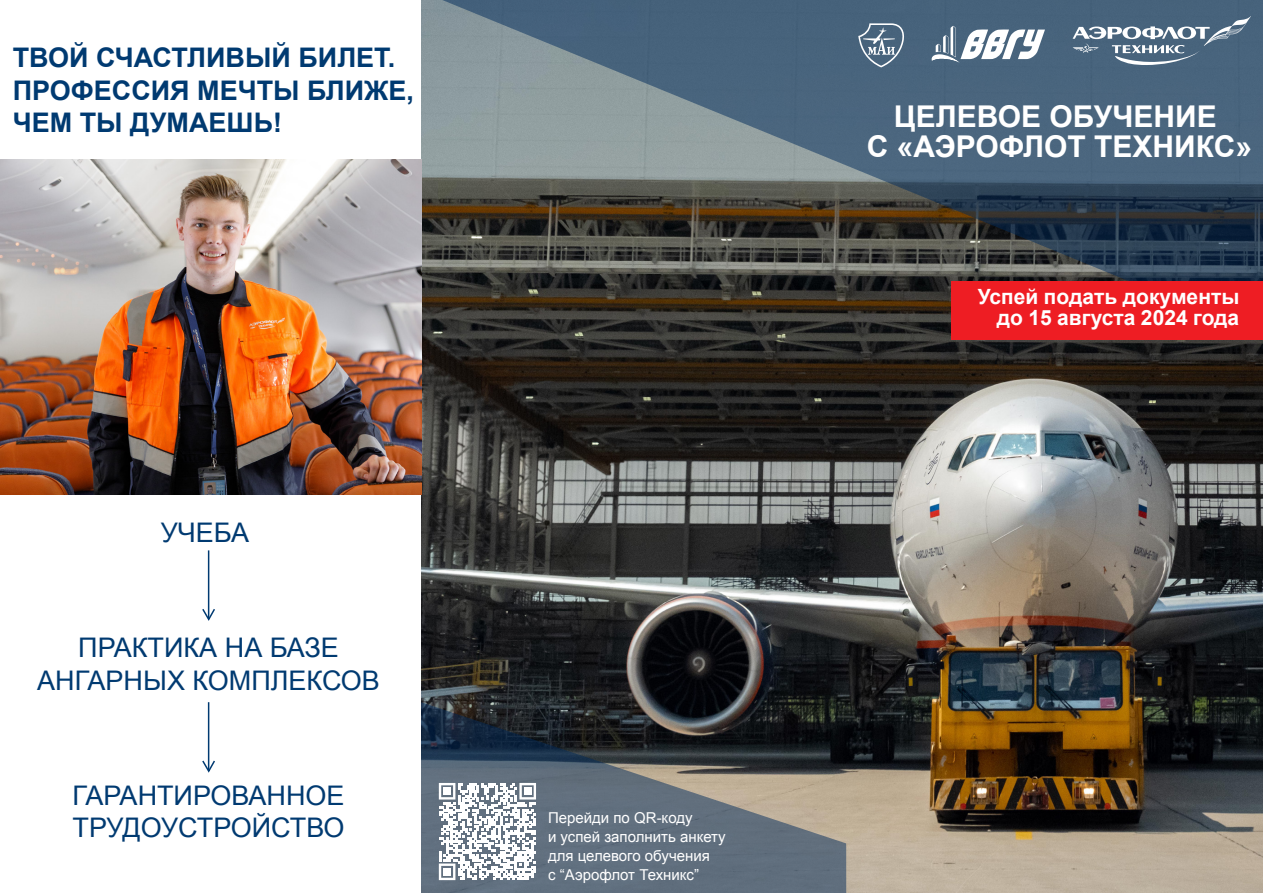
<style>
.page{position:relative;width:1263px;height:893px;background:#fff}
.page>*{position:absolute;margin:0;border:0;box-sizing:border-box;transform-origin:0 0}
.t1{font:700 30px/30px "Arial";color:#fff;text-align:center}
.t2{font:27px/32.4px "Arial";color:#003a71;text-align:center}
.t3{font:700 27px/32.4px "Arial";color:#003a71}
.t4{font:700 21px/21px "Arial";color:#fff;text-align:right}
.t5{font:15px/18.8px "Arial";color:#fff}
</style>
<div class="page">
<img style="left:421px;top:0;width:842px;height:893px">
<svg style="left:422px;top:0;width:841px;height:340px;background:#4f5c65"></svg>
<svg style="left:1072px;top:16px;width:179px;height:49px;background:#677e93"></svg>
<svg style="left:421px;top:702px;width:425px;height:191px;background:#525b63"></svg>
<hr style="left:208px;top:702px;width:1px;height:68px;background:#003a71">
<svg style="left:202px;top:759px;width:13px;height:14px"></svg>
<svg style="left:932px;top:26px;width:113px;height:37px"></svg>
<svg style="left:858px;top:23px;width:46px;height:44px;background:#6d8397"></svg>
<div style="left:951px;top:281px;width:312px;height:59px;background:#ee1d23"></div>
<img style="left:0;top:159px;width:421px;height:336px">
<hr style="left:208px;top:550px;width:1px;height:68px;background:#003a71">
<svg style="left:202px;top:607px;width:13px;height:14px"></svg>
<svg style="left:439px;top:783px;width:97px;height:97px"></svg>
<div style="left:444px;top:788px;width:7px;height:7px;background:#fff"></div>
<div style="left:524px;top:788px;width:7px;height:7px;background:#fff"></div>
<div style="left:444px;top:868px;width:7px;height:7px;background:#fff"></div>
<h2 class="t3" style="left:13px;top:43px;width:403px">ТВОЙ СЧАСТЛИВЫЙ БИЛЕТ.<br>ПРОФЕССИЯ МЕЧТЫ БЛИЖЕ,<br>ЧЕМ ТЫ ДУМАЕШЬ!</h2>
<h2 class="t2" style="left:161px;top:516px;width:90px">УЧЕБА</h2>
<h2 class="t2" style="left:37px;top:632px;width:344px">ПРАКТИКА НА БАЗЕ<br>АНГАРНЫХ КОМПЛЕКСОВ</h2>
<h2 class="t2" style="left:73px;top:779px;width:273px;text-align:left">ГАРАНТИРОВАННОЕ<br>ТРУДОУСТРОЙСТВО</h2>
<p class="t5" style="left:548px;top:809px;width:179px">Перейди по QR-коду<br>и успей заполнить анкету для целевого обучения<br>с “Аэрофлот Техникс”</p>
<h1 class="t1" style="left:867px;top:103px;width:387px">ЦЕЛЕВОЕ ОБУЧЕНИЕ<br>С «АЭРОФЛОТ ТЕХНИКС»</h1>
<h3 class="t4" style="left:978px;top:287px;width:263px">Успей подать документы до 15 августа 2024 года</h3>
</div>
